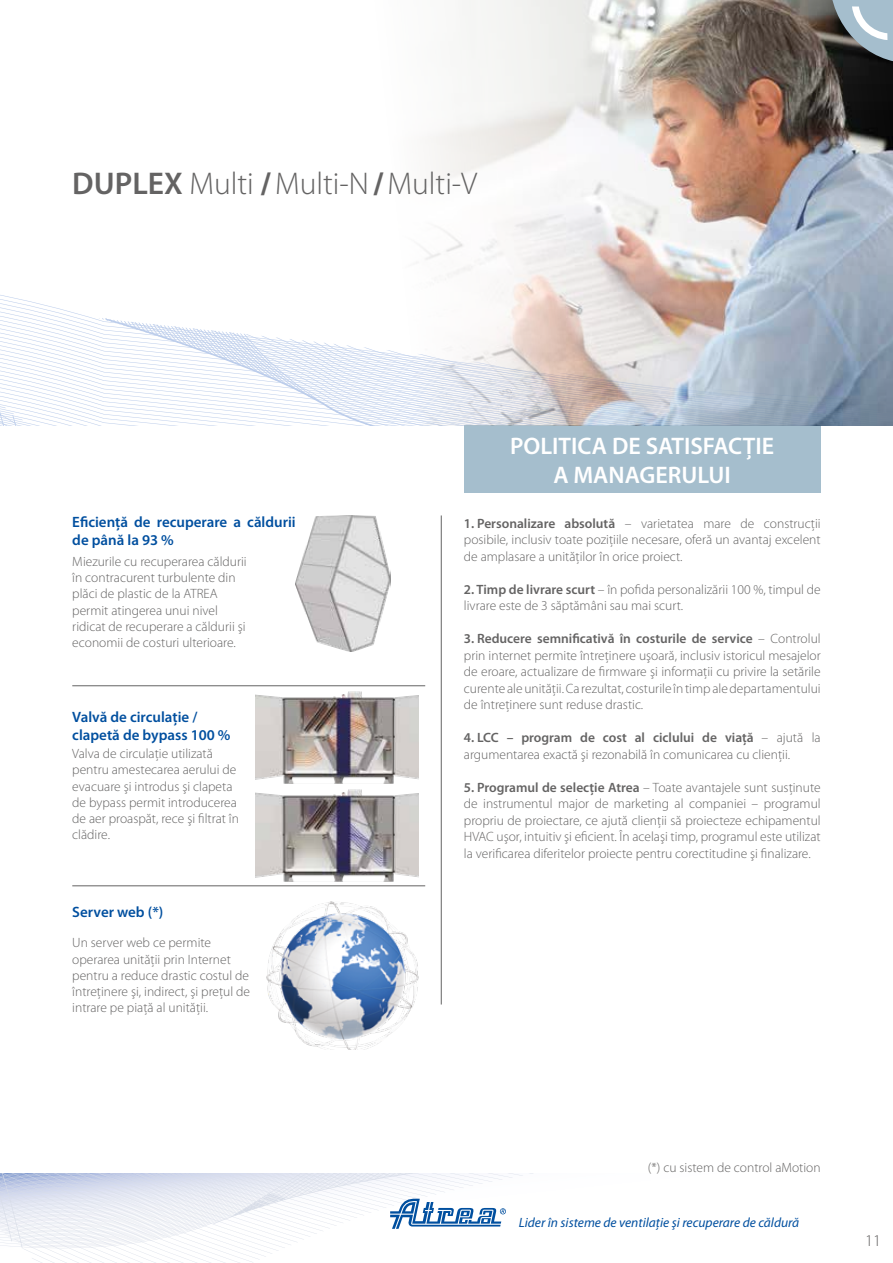
<style>
.page{position:relative;width:893px;height:1263px;background:#fff}
.page>*{position:absolute;margin:0;border:0;box-sizing:border-box;transform-origin:0 0}
.t1{font:300 31.5px "Myriad Pro";color:#646363}
.t2{font:600 24px/28.8px "Myriad Pro";color:#fff;text-align:center}
.t3{font:300 16.5px "Myriad Pro";color:#646363}
.t4{font:600 15px/18px "Myriad Pro";color:#004f9f}
.t5{font:300 13.5px/16.2px "Myriad Pro";color:#646363}
.t6{font:italic 13.5px "Myriad Pro";color:#004f9f}
.s1{font-weight:600}
.s2{font-weight:700}
</style>
<div class="page">
<svg style="left:0;top:295px;width:893px;height:131px"></svg>
<div style="left:464px;top:425px;width:357px;height:68px;background:#a5becd"></div>
<img style="left:368px;top:0;width:525px;height:425px">
<img style="left:296px;top:515px;width:95px;height:136px">
<hr style="left:72px;top:685px;width:353px;height:1px;background:#646363">
<hr style="left:72px;top:885px;width:353px;height:1px;background:#646363">
<img style="left:266px;top:901px;width:153px;height:148px">
<img style="left:255px;top:692px;width:164px;height:92px">
<img style="left:255px;top:790px;width:164px;height:92px">
<hr style="left:441px;top:515px;width:1px;height:489px;background:#646363">
<svg style="left:830px;top:0;width:63px;height:63px;background:#818e95"></svg>
<svg style="left:0;top:1174px;width:523px;height:89px"></svg>
<h1 class="t1" style="left:72px;top:166px;width:406px"><span class="s1">DUPLEX</span> Multi <span class="s2">/</span>Multi-N<span class="s2">/</span>Multi-V</h1>
<p class="t4" style="left:72px;top:513px;width:225px">Eficienţă de recuperare a căldurii de până la 93 %</p>
<p class="t5" style="left:72px;top:554px;width:176px">Miezurile cu recuperarea căldurii în contracurent turbulente din plăci de plastic de la ATREA permit atingerea unui nivel ridicat de recuperare a căldurii şi economii de costuri ulterioare.</p>
<p class="t4" style="left:72px;top:708px;width:160px">Valvă de circulaţie / clapetă de bypass 100 %</p>
<p class="t5" style="left:72px;top:746px;width:168px">Valva de circulaţie utilizată pentru amestecarea aerului de evacuare şi introdus şi clapeta de bypass permit introducerea de aer proaspăt, rece şi filtrat în clădire.</p>
<p class="t4" style="left:72px;top:903px;width:93px">Server web (*)</p>
<p class="t5" style="left:72px;top:935px;width:179px">Un server web ce permite operarea unităţii prin Internet pentru a reduce drastic costul de întreţinere şi, indirect, şi preţul de intrare pe piaţă al unităţii.</p>
<h2 class="t2" style="left:510px;top:432px;width:265px">POLITICA DE SATISFACŢIE<br>A MANAGERULUI</h2>
<p class="t5" style="left:464px;top:515px;width:358px;text-align:justify"><span class="s1">1. Personalizare absolută</span> – varietatea mare de construcţii posibile, inclusiv toate poziţiile necesare, oferă un avantaj excelent de amplasare a unităţilor în orice proiect.</p>
<p class="t5" style="left:464px;top:581px;width:358px"><span class="s1">2. Timp de livrare scurt</span> – în pofida personalizării 100 %, timpul de livrare este de 3 săptămâni sau mai scurt.</p>
<p class="t5" style="left:464px;top:631px;width:358px;text-align:justify"><span class="s1">3. Reducere semnificativă în costurile de service</span> – Controlul prin internet permite întreținere uşoară, inclusiv istoricul mesajelor de eroare, actualizare de firmware şi informaţii cu privire la setările curente ale unităţii. Ca rezultat, costurile în timp ale departamentului de întreținere sunt reduse drastic.</p>
<p class="t5" style="left:464px;top:730px;width:358px"><span class="s1">4. LCC – program de cost al ciclului de viaţă</span> – ajută la argumentarea exactă şi rezonabilă în comunicarea cu clienţii.</p>
<p class="t5" style="left:464px;top:779px;width:358px;text-align:justify"><span class="s1">5. Programul de selecţie Atrea</span> – Toate avantajele sunt susţinute de instrumentul major de marketing al companiei – programul propriu de proiectare, ce ajută clienţii să proiecteze echipamentul HVAC uşor, intuitiv şi eficient. În acelaşi timp, programul este utilizat la verificarea diferitelor proiecte pentru corectitudine şi finalizare.</p>
<p class="t5" style="left:648px;top:1159px;width:174px">(*) cu sistem de control aMotion</p>
<p class="t6" style="left:519px;top:1215px;width:282px">Lider în sisteme de ventilaţie şi recuperare de căldură</p>
<p class="t3" style="left:865px;top:1231px;width:18px">11</p>
</div>
